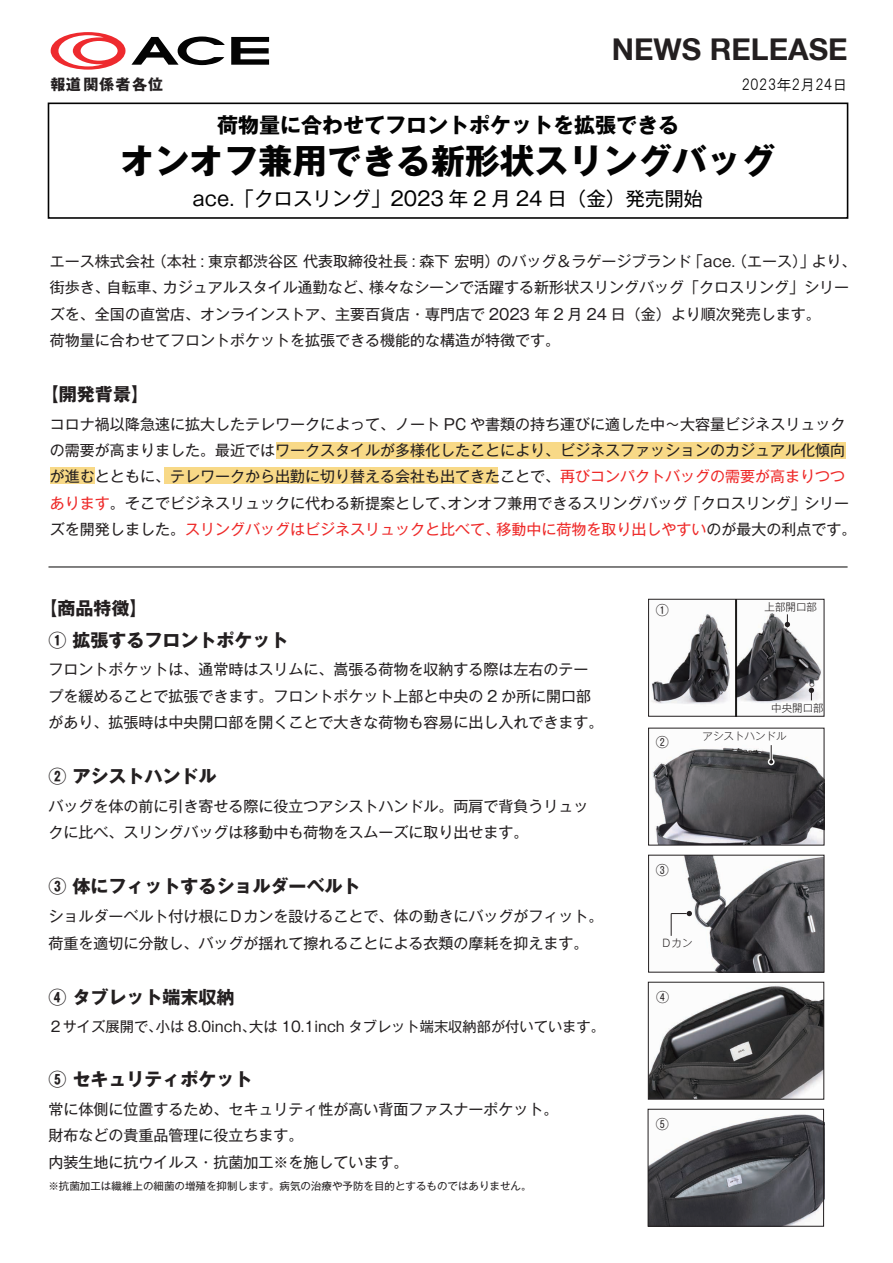
<style>
.page{position:relative;width:893px;height:1263px;background:#fff}
.page>*{position:absolute;margin:0;border:0;box-sizing:border-box;transform-origin:0 0}
.t1{font:700 34.5px "Gothic MB101 Pro";color:#030303}
.t2{font:700 30px "Helvetica Neue LT";color:#231f20}
.t3{font:700 21px "Gothic MB101 Pro";color:#030303}
.t4{font:19.5px "Gothic MB101 Pro";color:#030303}
.t5{font:700 18px/31.5px "Gothic MB101 Pro";color:#231f20}
.t6{font:15px/26.2px "Gothic MB101 Pro";color:#231f20}
.t7{font:15px "HGP Gothic M";color:#030303}
.t8{font:700 15px "Gothic MB101 Pro";letter-spacing:.07em;color:#231f20}
.t9{font:14.25px "Gothic MB101 Pro";color:#231f20}
.t10{font:13.05px "Gothic MB101 Pro";color:#231f20}
.t11{font:10.5px "Gothic MB101 Pro";color:#231f20}
.t12{font:300 10.5px "Gothic MB101 Pro";color:#231f20}
.s1{color:#ee2928}
</style>
<div class="page">
<svg style="left:51px;top:32px;width:74px;height:38px"></svg>
<svg style="left:131px;top:37px;width:94px;height:28px"></svg>
<svg style="left:231px;top:37px;width:38px;height:28px"></svg>
<div style="left:48px;top:103px;width:800px;height:116px;border:2px solid #030303"></div>
<hr style="left:48px;top:567px;width:800px;height:1px;background:#050403">
<div style="left:276px;top:442px;width:570px;height:16px;background:#f8d987"></div>
<div style="left:50px;top:468px;width:44px;height:16px;background:#f8d987"></div>
<div style="left:165px;top:468px;width:333px;height:16px;background:#f8d987"></div>
<img style="left:650px;top:1114px;width:172px;height:110px">
<img style="left:650px;top:985px;width:172px;height:112px">
<div style="left:648px;top:982px;width:176px;height:117px;border:1px solid #231f20"></div>
<img style="left:651px;top:601px;width:171px;height:113px">
<div style="left:648px;top:599px;width:176px;height:117px;border:1px solid #231f20"></div>
<svg style="left:809px;top:688px;width:5px;height:12px"></svg>
<img style="left:652px;top:747px;width:170px;height:96px">
<div style="left:648px;top:728px;width:176px;height:117px;border:1px solid #231f20"></div>
<img style="left:670px;top:857px;width:152px;height:113px">
<div style="left:648px;top:855px;width:176px;height:117px;border:1px solid #231f20"></div>
<svg style="left:671px;top:911px;width:21px;height:25px"></svg>
<svg style="left:785px;top:614px;width:5px;height:13px"></svg>
<div style="left:768px;top:758px;width:7px;height:7px;border:2px solid #fff;border-radius:50%"></div>
<svg style="left:768px;top:745px;width:6px;height:19px"></svg>
<div style="left:648px;top:1109px;width:176px;height:117px;border:1px solid #231f20"></div>
<h2 class="t2" style="left:612px;top:31px;width:237px">NEWS RELEASE</h2>
<p class="t8" style="left:51px;top:72px;width:114px">報道関係者各位</p>
<p class="t7" style="left:741px;top:77px;width:108px">2023年2月24日</p>
<h3 class="t3" style="left:217px;top:107px;width:463px">荷物量に合わせてフロントポケットを拡張できる</h3>
<h1 class="t1" style="left:120px;top:132px;width:657px">オンオフ兼用できる新形状スリングバッグ</h1>
<h3 class="t4" style="left:193px;top:182px;width:512px">ace.「クロスリング」2023 年 2 月 24 日（金）発売開始</h3>
<p class="t6" style="left:50px;top:246px;width:808px">エース株式会社（本社 : 東京都渋谷区 代表取締役社長 : 森下 宏明）のバッグ＆ラゲージブランド「ace.（エース）」より、街歩き、自転車、カジュアルスタイル通勤など、様々なシーンで活躍する新形状スリングバッグ「クロスリング」シリーズを、全国の直営店、オンラインストア、主要百貨店・専門店で 2023 年 2 月 24 日（金）より順次発売します。<br>荷物量に合わせてフロントポケットを拡張できる機能的な構造が特徴です。</p>
<p class="t5" style="left:41px;top:376px;width:110px">【開発背景】</p>
<p class="t6" style="left:50px;top:409px;width:808px">コロナ禍以降急速に拡大したテレワークによって、ノート PC や書類の持ち運びに適した中～大容量ビジネスリュックの需要が高まりました。最近ではワークスタイルが多様化したことにより、ビジネスファッションのカジュアル化傾向が進むとともに、テレワークから出勤に切り替える会社も出てきたことで、<span class="s1">再びコンパクトバッグの需要が高まりつつあります</span>。そこでビジネスリュックに代わる新提案として、オンオフ兼用できるスリングバッグ「クロスリング」シリーズを開発しました。<span class="s1">スリングバッグはビジネスリュックと比べて、移動中に荷物を取り出しやすい</span>のが最大の利点です。</p>
<p class="t5" style="left:48px;top:590px;width:241px;text-indent:-9px">【商品特徴】<br>① 拡張するフロントポケット</p>
<p class="t6" style="left:48px;top:654px;width:557px">フロントポケットは、通常時はスリムに、嵩張る荷物を収納する際は左右のテープを緩めることで拡張できます。フロントポケット上部と中央の 2 か所に開口部があり、拡張時は中央開口部を開くことで大きな荷物も容易に出し入れできます。</p>
<p class="t5" style="left:48px;top:758px;width:169px">② アシストハンドル</p>
<p class="t6" style="left:48px;top:791px;width:542px">バッグを体の前に引き寄せる際に役立つアシストハンドル。両肩で背負うリュックに比べ、スリングバッグは移動中も荷物をスムーズに取り出せます。</p>
<p class="t5" style="left:48px;top:868px;width:313px">③ 体にフィットするショルダーベルト</p>
<p class="t6" style="left:48px;top:901px;width:557px">ショルダーベルト付け根にＤカンを設けることで、体の動きにバッグがフィット。荷重を適切に分散し、バッグが揺れて擦れることによる衣類の摩耗を抑えます。</p>
<p class="t5" style="left:48px;top:979px;width:187px">④ タブレット端末収納</p>
<p class="t9" style="left:48px;top:1014px;width:558px">２サイズ展開で、小は 8.0inch、大は 10.1inch タブレット端末収納部が付いています。</p>
<p class="t5" style="left:48px;top:1061px;width:205px">⑤ セキュリティポケット</p>
<p class="t6" style="left:48px;top:1094px;width:512px">常に体側に位置するため、セキュリティ性が高い背面ファスナーポケット。財布などの貴重品管理に役立ちます。<br>内装生地に抗ウイルス・抗菌加工※を施しています。</p>
<p class="t11" style="left:48px;top:1177px;width:485px">※抗菌加工は繊維上の細菌の増殖を抑制します。病気の治療や予防を目的とするものではありません。</p>
<p class="t10" style="left:656px;top:599px;width:15px">①</p>
<p class="t10" style="left:656px;top:731px;width:15px">②</p>
<p class="t12" style="left:764px;top:598px;width:54px">上部開口部</p>
<p class="t12" style="left:771px;top:699px;width:54px">中央開口部</p>
<p class="t12" style="left:702px;top:727px;width:85px">アシストハンドル</p>
<p class="t10" style="left:656px;top:859px;width:15px">③</p>
<p class="t12" style="left:661px;top:934px;width:33px">Ｄカン</p>
<p class="t10" style="left:656px;top:986px;width:15px">④</p>
<p class="t10" style="left:656px;top:1114px;width:15px">⑤</p>
</div>
